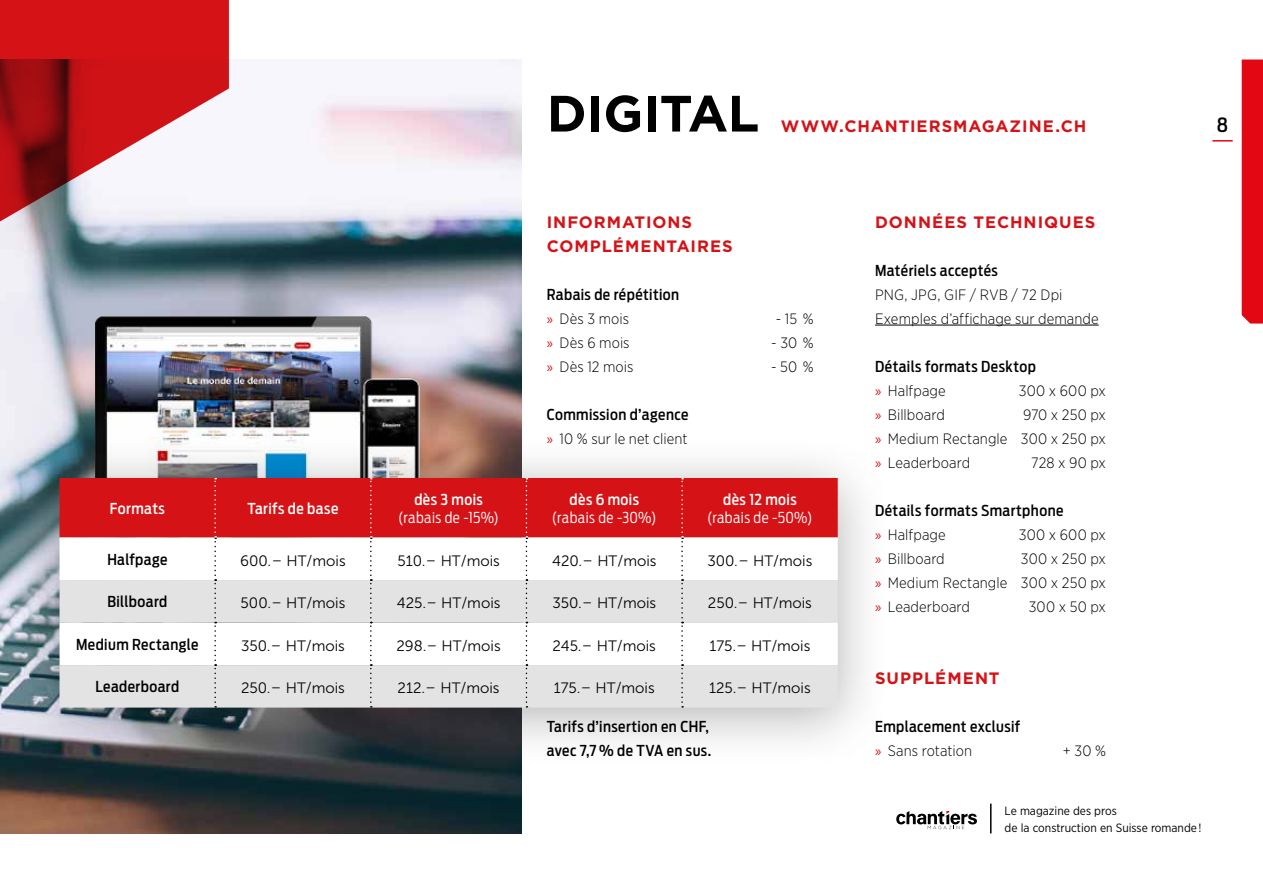
<style>
.page{position:relative;width:1263px;height:893px;background:#fff}
.page>*{position:absolute;margin:0;border:0;box-sizing:border-box;transform-origin:0 0}
.t1{font:700 51px "Gotham";letter-spacing:-.005em;color:#000}
.t2{font:500 19.5px "Antenna Cond";color:#000}
.t3{font:700 16.5px/24px "Gotham";letter-spacing:.06em;color:#d51317}
.t4{font:300 15px/24px "Gotham Narrow";letter-spacing:.005em;color:#000;text-align:justify}
.t5{font:500 15px/24px "Antenna Cond";letter-spacing:.03em;color:#000}
.t6{font:15px "Museo Sans 300";color:#000}
.t7{font:500 15px "Antenna Cond";letter-spacing:.03em;color:#fff}
.t8{font:300 15px "Antenna Cond";letter-spacing:.03em;color:#fff}
.t9{font:12px/16.5px "Gotham Narrow";color:#000}
.s1{font-family:"Myriad Pro";font-weight:400;color:#d51317}
</style>
<div class="page">
<img style="left:0;top:60px;width:521px;height:773px">
<svg style="left:0;top:0;width:229px;height:229px"></svg>
<img style="left:95px;top:316px;width:329px;height:118px">
<hr style="left:875px;top:325px;width:224px;height:1px;background:#000">
<div style="left:7px;top:434px;width:883px;height:334px;background:#000;opacity:.3"></div>
<div style="left:60px;top:478px;width:778px;height:59px;background:#d51317"></div>
<svg style="left:60px;top:537px;width:778px;height:43px"></svg>
<svg style="left:60px;top:580px;width:778px;height:128px;fill:#e3e3e3"></svg>
<svg style="left:214px;top:478px;width:2px;height:230px"></svg>
<svg style="left:370px;top:478px;width:2px;height:230px"></svg>
<svg style="left:526px;top:478px;width:1px;height:230px"></svg>
<svg style="left:681px;top:478px;width:2px;height:230px"></svg>
<svg style="left:896px;top:811px;width:81px;height:18px"></svg>
<svg style="left:990px;top:804px;width:1px;height:29px"></svg>
<div style="left:1242px;top:60px;width:21px;height:264px;background:#e30613"></div>
<hr style="left:1212px;top:140px;width:21px;height:2px;background:#e30613">
<h1 class="t1" style="left:547px;top:80px;width:214px">DIGITAL</h1>
<p class="t3" style="left:781px;top:114px;width:307px">WWW.CHANTIERSMAGAZINE.CH</p>
<h2 class="t2" style="left:1217px;top:113px;width:13px">8</h2>
<p class="t7" style="left:110px;top:499px;width:57px">Formats</p>
<p class="t7" style="left:248px;top:499px;width:92px">Tarifs de base</p>
<p class="t7" style="left:414px;top:490px;width:70px">dès 3 mois</p>
<p class="t8" style="left:398px;top:508px;width:102px">(rabais de -15%)</p>
<p class="t3" style="left:547px;top:210px;width:187px">INFORMATIONS<br>COMPLÉMENTAIRES</p>
<p class="t5" style="left:547px;top:282px;width:134px">Rabais de répétition</p>
<p class="t4" style="left:547px;top:306px;width:84px"><span class="s1">»</span> Dès 3 mois</p>
<p class="t4" style="left:776px;top:306px;width:39px">- 15 %</p>
<p class="t4" style="left:547px;top:330px;width:84px"><span class="s1">»</span> Dès 6 mois</p>
<p class="t4" style="left:771px;top:330px;width:44px">- 30 %</p>
<p class="t4" style="left:547px;top:354px;width:88px"><span class="s1">»</span> Dès 12 mois</p>
<p class="t4" style="left:771px;top:354px;width:44px">- 50 %</p>
<p class="t5" style="left:547px;top:402px;width:143px">Commission d’agence</p>
<p class="t4" style="left:547px;top:426px;width:142px"><span class="s1">»</span> 10 % sur le net client</p>
<p class="t7" style="left:569px;top:490px;width:71px">dès 6 mois</p>
<p class="t8" style="left:552px;top:508px;width:106px">(rabais de -30%)</p>
<p class="t7" style="left:723px;top:490px;width:75px">dès 12 mois</p>
<p class="t8" style="left:707px;top:508px;width:107px">(rabais de -50%)</p>
<p class="t5" style="left:107px;top:547px;width:62px">Halfpage</p>
<p class="t6" style="left:240px;top:552px;width:107px">600.– HT/mois</p>
<p class="t6" style="left:397px;top:552px;width:104px">510.– HT/mois</p>
<p class="t6" style="left:552px;top:552px;width:106px">420.– HT/mois</p>
<p class="t6" style="left:707px;top:552px;width:106px">300.– HT/mois</p>
<p class="t5" style="left:107px;top:590px;width:62px">Billboard</p>
<p class="t6" style="left:241px;top:595px;width:106px">500.– HT/mois</p>
<p class="t6" style="left:397px;top:595px;width:105px">425.– HT/mois</p>
<p class="t6" style="left:552px;top:595px;width:105px">350.– HT/mois</p>
<p class="t6" style="left:708px;top:595px;width:105px">250.– HT/mois</p>
<p class="t5" style="left:76px;top:632px;width:124px">Medium Rectangle</p>
<p class="t6" style="left:241px;top:637px;width:105px">350.– HT/mois</p>
<p class="t6" style="left:396px;top:637px;width:106px">298.– HT/mois</p>
<p class="t6" style="left:553px;top:637px;width:105px">245.– HT/mois</p>
<p class="t6" style="left:709px;top:637px;width:103px">175.– HT/mois</p>
<p class="t5" style="left:95px;top:675px;width:86px">Leaderboard</p>
<p class="t6" style="left:241px;top:680px;width:105px">250.– HT/mois</p>
<p class="t6" style="left:398px;top:680px;width:103px">212.– HT/mois</p>
<p class="t6" style="left:554px;top:680px;width:103px">175.– HT/mois</p>
<p class="t6" style="left:709px;top:680px;width:103px">125.– HT/mois</p>
<p class="t5" style="left:547px;top:714px;width:166px">Tarifs d’insertion en CHF, avec 7,7 % de TVA en sus.</p>
<p class="t3" style="left:875px;top:210px;width:222px">DONNÉES TECHNIQUES</p>
<p class="t5" style="left:875px;top:258px;width:124px">Matériels acceptés</p>
<p class="t4" style="left:875px;top:282px;width:225px">PNG, JPG, GIF / RVB / 72 Dpi<br>Exemples d’affichage sur demande</p>
<p class="t5" style="left:875px;top:354px;width:162px">Détails formats Desktop</p>
<p class="t4" style="left:875px;top:378px;width:72px"><span class="s1">»</span> Halfpage</p>
<p class="t4" style="left:1019px;top:378px;width:89px">300 x 600 px</p>
<p class="t4" style="left:875px;top:402px;width:71px"><span class="s1">»</span> Billboard</p>
<p class="t4" style="left:875px;top:402px;width:232px;text-indent:148px">970 x 250 px <span class="s1">»</span> Medium Rectangle 300 x 250 px <span class="s1">»</span> Leaderboard</p>
<p class="t4" style="left:1031px;top:450px;width:76px">728 x 90 px</p>
<p class="t5" style="left:875px;top:498px;width:190px">Détails formats Smartphone</p>
<p class="t4" style="left:875px;top:522px;width:72px"><span class="s1">»</span> Halfpage</p>
<p class="t4" style="left:1019px;top:522px;width:89px">300 x 600 px</p>
<p class="t4" style="left:875px;top:546px;width:71px"><span class="s1">»</span> Billboard</p>
<p class="t4" style="left:875px;top:546px;width:232px;text-indent:146px">300 x 250 px <span class="s1">»</span> Medium Rectangle 300 x 250 px <span class="s1">»</span> Leaderboard</p>
<p class="t4" style="left:1029px;top:594px;width:79px">300 x 50 px</p>
<p class="t3" style="left:875px;top:666px;width:126px">SUPPLÉMENT</p>
<p class="t5" style="left:875px;top:714px;width:146px">Emplacement exclusif</p>
<p class="t4" style="left:875px;top:738px;width:98px"><span class="s1">»</span> Sans rotation</p>
<p class="t4" style="left:1063px;top:738px;width:45px">+ 30 %</p>
<p class="t9" style="left:1005px;top:802px;width:198px">Le magazine des pros<br>de la construction en Suisse romande !</p>
</div>
